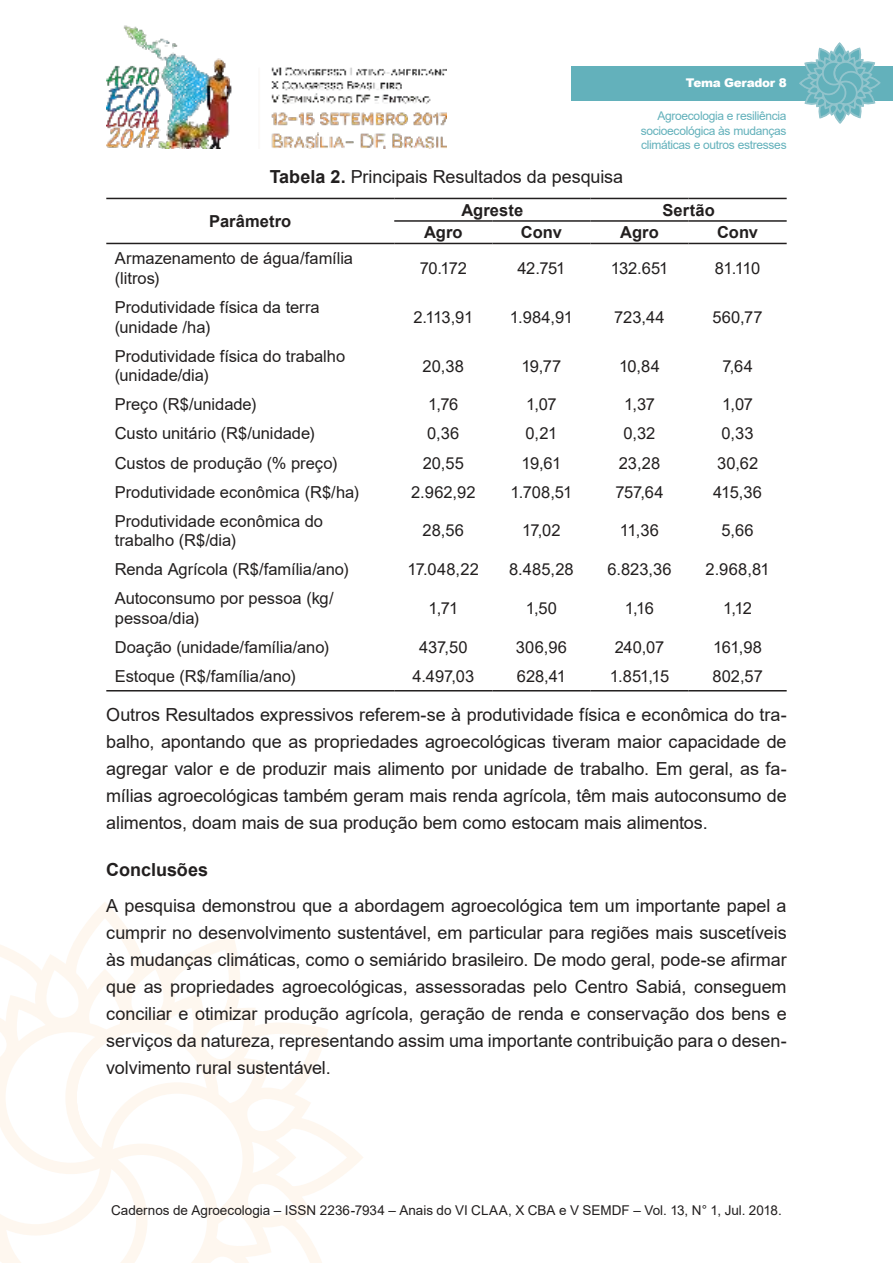
<style>
.page{position:relative;width:893px;height:1263px;background:#fff}
.page>*{position:absolute;margin:0;border:0;box-sizing:border-box;transform-origin:0 0}
.t1{font:18px/27px "Arial";letter-spacing:-.005em;color:#221f1f;text-align:justify}
.t2{font:700 18px "Arial";color:#221f1f}
.t3{font:16.5px/19.8px "Arial";color:#221f1f}
.t4{font:700 16.5px "Arial";letter-spacing:.005em;color:#221f1f}
.t5{font:13.5px "Arial";color:#221f1f}
.t6{font:12px/14.4px "Arial";letter-spacing:-.025em;color:#63b1bb;text-align:justify}
.t7{font:900 12px "Arial";letter-spacing:-.025em;color:#fff}
.s1{font-weight:700}
</style>
<div class="page">
<img style="left:106px;top:25px;width:340px;height:124px">
<svg style="left:0;top:910px;width:363px;height:353px"></svg>
<div style="left:571px;top:66px;width:322px;height:34px;background:#63b1bb"></div>
<svg style="left:798px;top:43px;width:83px;height:81px"></svg>
<hr style="left:394px;top:220px;width:98px;height:2px;background:#221f1f">
<hr style="left:492px;top:220px;width:98px;height:2px;background:#221f1f">
<hr style="left:590px;top:220px;width:99px;height:2px;background:#221f1f">
<hr style="left:689px;top:220px;width:98px;height:2px;background:#221f1f">
<hr style="left:106px;top:198px;width:288px;height:1px;background:#221f1f">
<hr style="left:394px;top:198px;width:98px;height:1px;background:#221f1f">
<hr style="left:492px;top:198px;width:98px;height:1px;background:#221f1f">
<hr style="left:590px;top:198px;width:99px;height:1px;background:#221f1f">
<hr style="left:689px;top:198px;width:98px;height:1px;background:#221f1f">
<hr style="left:106px;top:243px;width:288px;height:1px;background:#221f1f">
<hr style="left:394px;top:243px;width:98px;height:1px;background:#221f1f">
<hr style="left:492px;top:243px;width:98px;height:1px;background:#221f1f">
<hr style="left:590px;top:243px;width:99px;height:1px;background:#221f1f">
<hr style="left:689px;top:243px;width:98px;height:1px;background:#221f1f">
<hr style="left:106px;top:690px;width:288px;height:1px;background:#221f1f">
<hr style="left:394px;top:690px;width:98px;height:1px;background:#221f1f">
<hr style="left:492px;top:690px;width:98px;height:1px;background:#221f1f">
<hr style="left:590px;top:690px;width:99px;height:1px;background:#221f1f">
<hr style="left:689px;top:690px;width:98px;height:1px;background:#221f1f">
<p class="t7" style="left:686px;top:76px;width:102px">Tema Gerador 8</p>
<p class="t6" style="left:641px;top:110px;width:147px;text-indent:17px">Agroecologia e resiliência socioecológica às mudanças climáticas e outros estresses</p>
<p class="t1" style="left:270px;top:165px;width:355px"><span class="s1">Tabela 2.</span> Principais Resultados da pesquisa</p>
<p class="t4" style="left:209px;top:215px;width:84px">Parâmetro</p>
<p class="t4" style="left:461px;top:204px;width:63px">Agreste</p>
<p class="t4" style="left:662px;top:204px;width:54px">Sertão</p>
<p class="t4" style="left:424px;top:226px;width:40px">Agro</p>
<p class="t4" style="left:521px;top:226px;width:43px">Conv</p>
<p class="t4" style="left:620px;top:226px;width:40px">Agro</p>
<p class="t4" style="left:717px;top:226px;width:43px">Conv</p>
<p class="t3" style="left:115px;top:249px;width:240px">Armazenamento de água/família (litros)</p>
<p class="t3" style="left:420px;top:259px;width:49px">70.172</p>
<p class="t3" style="left:517px;top:259px;width:49px">42.751</p>
<p class="t3" style="left:611px;top:259px;width:59px">132.651</p>
<p class="t3" style="left:715px;top:259px;width:47px">81.110</p>
<p class="t3" style="left:115px;top:298px;width:206px">Produtividade física da terra (unidade /ha)</p>
<p class="t3" style="left:413px;top:308px;width:61px">2.113,91</p>
<p class="t3" style="left:510px;top:308px;width:65px">1.984,91</p>
<p class="t3" style="left:614px;top:308px;width:52px">723,44</p>
<p class="t3" style="left:712px;top:308px;width:52px">560,77</p>
<p class="t3" style="left:115px;top:347px;width:232px">Produtividade física do trabalho (unidade/dia)</p>
<p class="t3" style="left:423px;top:357px;width:43px">20,38</p>
<p class="t3" style="left:521px;top:357px;width:41px">19,77</p>
<p class="t3" style="left:619px;top:357px;width:42px">10,84</p>
<p class="t3" style="left:722px;top:357px;width:32px">7,64</p>
<p class="t3" style="left:115px;top:396px;width:143px">Preço (R$/unidade)</p>
<p class="t3" style="left:428px;top:396px;width:32px">1,76</p>
<p class="t3" style="left:526px;top:396px;width:32px">1,07</p>
<p class="t3" style="left:624px;top:396px;width:32px">1,37</p>
<p class="t3" style="left:722px;top:396px;width:32px">1,07</p>
<p class="t3" style="left:115px;top:425px;width:201px">Custo unitário (R$/unidade)</p>
<p class="t3" style="left:427px;top:425px;width:34px">0,36</p>
<p class="t3" style="left:526px;top:425px;width:33px">0,21</p>
<p class="t3" style="left:624px;top:425px;width:33px">0,32</p>
<p class="t3" style="left:722px;top:425px;width:34px">0,33</p>
<p class="t3" style="left:115px;top:454px;width:224px">Custos de produção (% preço)</p>
<p class="t3" style="left:423px;top:454px;width:43px">20,55</p>
<p class="t3" style="left:521px;top:454px;width:41px">19,61</p>
<p class="t3" style="left:619px;top:454px;width:43px">23,28</p>
<p class="t3" style="left:717px;top:454px;width:43px">30,62</p>
<p class="t3" style="left:115px;top:483px;width:246px">Produtividade econômica (R$/ha)</p>
<p class="t3" style="left:411px;top:483px;width:66px">2.962,92</p>
<p class="t3" style="left:511px;top:483px;width:63px">1.708,51</p>
<p class="t3" style="left:615px;top:483px;width:50px">757,64</p>
<p class="t3" style="left:713px;top:483px;width:50px">415,36</p>
<p class="t3" style="left:115px;top:512px;width:210px">Produtividade econômica do trabalho (R$/dia)</p>
<p class="t3" style="left:423px;top:522px;width:43px">28,56</p>
<p class="t3" style="left:522px;top:522px;width:40px">17,02</p>
<p class="t3" style="left:620px;top:522px;width:41px">11,36</p>
<p class="t3" style="left:721px;top:522px;width:34px">5,66</p>
<p class="t3" style="left:115px;top:561px;width:235px">Renda Agrícola (R$/família/ano)</p>
<p class="t3" style="left:408px;top:561px;width:73px">17.048,22</p>
<p class="t3" style="left:509px;top:561px;width:66px">8.485,28</p>
<p class="t3" style="left:607px;top:561px;width:66px">6.823,36</p>
<p class="t3" style="left:705px;top:561px;width:66px">2.968,81</p>
<p class="t3" style="left:115px;top:590px;width:220px">Autoconsumo por pessoa (kg/ pessoa/dia)</p>
<p class="t3" style="left:428px;top:600px;width:31px">1,71</p>
<p class="t3" style="left:526px;top:600px;width:33px">1,50</p>
<p class="t3" style="left:625px;top:600px;width:31px">1,16</p>
<p class="t3" style="left:723px;top:600px;width:30px">1,12</p>
<p class="t3" style="left:115px;top:639px;width:216px">Doação (unidade/família/ano)</p>
<p class="t3" style="left:419px;top:639px;width:50px">437,50</p>
<p class="t3" style="left:516px;top:639px;width:53px">306,96</p>
<p class="t3" style="left:615px;top:639px;width:51px">240,07</p>
<p class="t3" style="left:713px;top:639px;width:50px">161,98</p>
<p class="t3" style="left:115px;top:668px;width:182px">Estoque (R$/família/ano)</p>
<p class="t3" style="left:412px;top:668px;width:63px">4.497,03</p>
<p class="t3" style="left:517px;top:668px;width:51px">628,41</p>
<p class="t3" style="left:610px;top:668px;width:61px">1.851,15</p>
<p class="t3" style="left:712px;top:668px;width:52px">802,57</p>
<p class="t1" style="left:106px;top:702px;width:682px">Outros Resultados expressivos referem-se à produtividade física e econômica do tra&shy;balho, apontando que as propriedades agroecológicas tiveram maior capacidade de agregar valor e de produzir mais alimento por unidade de trabalho. Em geral, as fa&shy;mílias agroecológicas também geram mais renda agrícola, têm mais autoconsumo de alimentos, doam mais de sua produção bem como estocam mais alimentos.</p>
<p class="t2" style="left:106px;top:863px;width:103px">Conclusões</p>
<p class="t1" style="left:106px;top:893px;width:682px">A pesquisa demonstrou que a abordagem agroecológica tem um importante papel a cumprir no desenvolvimento sustentável, em particular para regiões mais suscetíveis às mudanças climáticas, como o semiárido brasileiro. De modo geral, pode-se afirmar que as propriedades agroecológicas, assessoradas pelo Centro Sabiá, conseguem conciliar e otimizar produção agrícola, geração de renda e conservação dos bens e serviços da natureza, representando assim uma importante contribuição para o desen&shy;volvimento rural sustentável.</p>
<p class="t5" style="left:111px;top:1204px;width:672px">Cadernos de Agroecologia – ISSN 2236-7934 – Anais do VI CLAA, X CBA e V SEMDF – Vol. 13, N° 1, Jul. 2018.</p>
</div>
